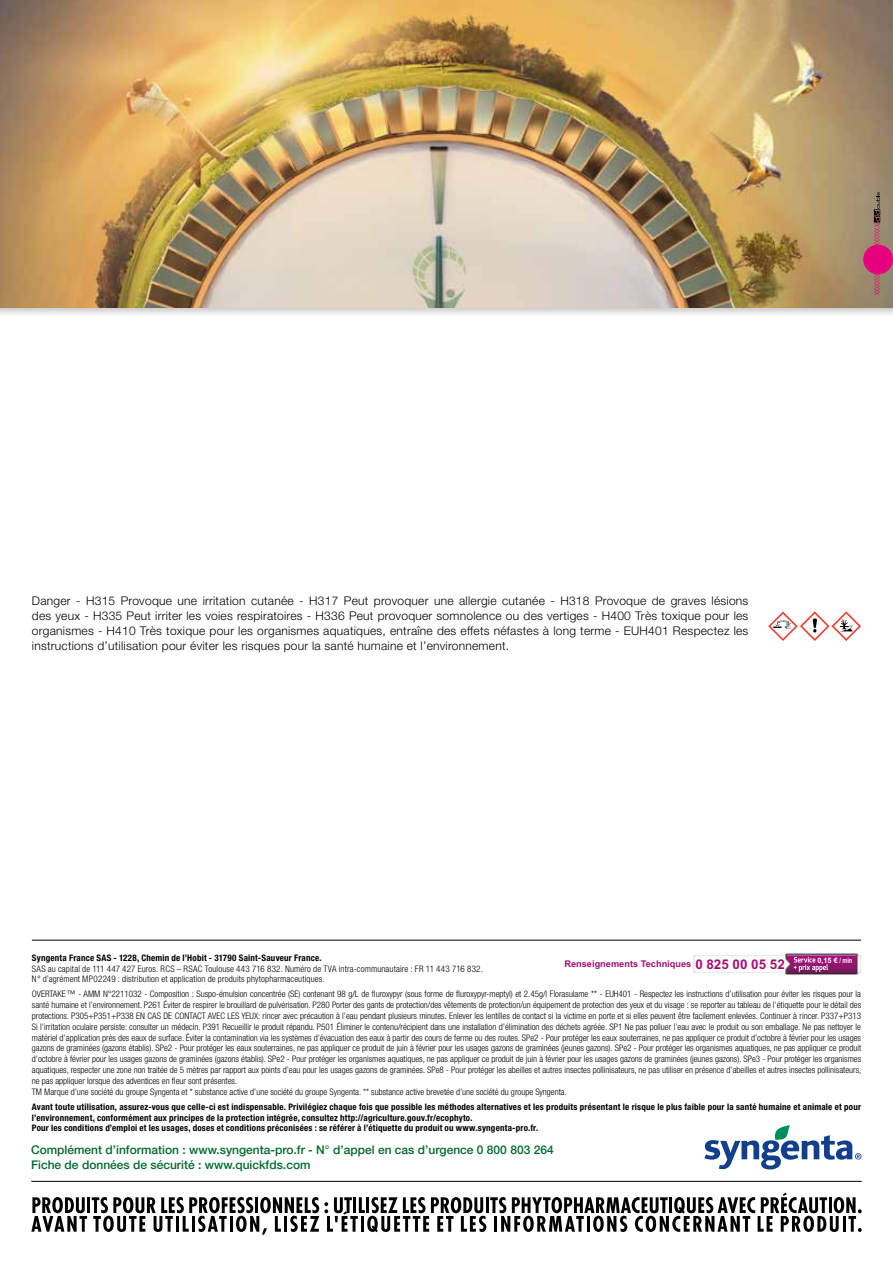
<style>
.page{position:relative;width:893px;height:1263px;background:#fff}
.page>*{position:absolute;margin:0;border:0;box-sizing:border-box;transform-origin:0 0}
.t1{font:300 12px/15px "Helvetica Neue LT";letter-spacing:.02em;color:#000;text-align:justify}
.t2{font:500 12px/15px "Helvetica Neue LT";color:#00692c}
.t3{font:700 9.3px "Arial";color:#a21077}
.t4{font:300 condensed 9px/10.8px "Helvetica Neue LT";color:#000}
.t5{font:700 condensed 9px/10.8px "Helvetica Neue LT";letter-spacing:.025em;color:#000}
.t6{font:300 condensed 7.5px "Helvetica Neue LT";letter-spacing:-.005em;color:#e6007d;scale:.9 1}
.t7{font:700 7.35px "Arial";color:#fff}
.s1{font-size:13.35px}
</style>
<div class="page">
<div style="left:0;top:0;width:893px;height:318px;background:#000;opacity:.25"></div>
<img style="left:0;top:0;width:893px;height:308px">
<svg style="left:874px;top:192px;width:6px;height:30px"></svg>
<svg style="left:31px;top:1193px;width:831px;height:42px"></svg>
<hr style="left:31px;top:1181px;width:831px;height:1px;background:#000">
<hr style="left:32px;top:940px;width:829px;height:1px;background:#000">
<svg style="left:704px;top:1125px;width:157px;height:44px"></svg>
<img style="left:693px;top:955px;width:168px;height:19px">
<img style="left:785px;top:953px;width:73px;height:22px">
<img style="left:785px;top:973px;width:73px;height:1px">
<img style="left:785px;top:955px;width:73px;height:18px">
<svg style="left:787px;top:954px;width:70px;height:19px"></svg>
<div style="left:863px;top:245px;width:30px;height:29px;background:#e6007d;border-radius:50%"></div>
<svg style="left:768px;top:611px;width:93px;height:30px"></svg>
<p class="t1" style="left:32px;top:593px;width:718px">Danger - H315 Provoque une irritation cutanée - H317 Peut provoquer une allergie cutanée - H318 Provoque de graves lésions des yeux - H335 Peut irriter les voies respiratoires - H336 Peut provoquer somnolence ou des vertiges - H400 Très toxique pour les organismes - H410 Très toxique pour les organismes aquatiques, entraîne des effets néfastes à long terme - EUH401 Respectez les instructions d’utilisation pour éviter les risques pour la santé humaine et l’environnement.</p>
<p class="t6" style="left:873px;top:295px;width:94px;rotate:-90deg">XXXXXXXXXXXXXXXXXXXXXXXXXXX</p>
<p class="t5" style="left:32px;top:952px;width:291px">Syngenta France SAS - 1228, Chemin de l’Hobit - 31790 Saint-Sauveur France.</p>
<p class="t4" style="left:32px;top:963px;width:452px">SAS au capital de 111 447 427 Euros. RCS – RSAC Toulouse 443 716 832. Numéro de TVA intra-communautaire : FR 11 443 716 832.<br>N° d’agrément MP02249 : distribution et application de produits phytopharmaceutiques.</p>
<p class="t4" style="left:32px;top:989px;width:831px">OVERTAKE™ - AMM N°2211032 - Composition : Suspo-émulsion concentrée (SE) contenant 98 g/L de fluroxypyr (sous forme de fluroxypyr-meptyl) et 2.45g/l Florasulame ** - EUH401 - Respectez les instructions d’utilisation pour éviter les risques pour la santé humaine et l’environnement. P261 Éviter de respirer le brouillard de pulvérisation. P280 Porter des gants de protection/des vêtements de protection/un équipement de protection des yeux et du visage : se reporter au tableau de l’étiquette pour le détail des protections. P305+P351+P338 EN CAS DE CONTACT AVEC LES YEUX: rincer avec précaution à l’eau pendant plusieurs minutes. Enlever les lentilles de contact si la victime en porte et si elles peuvent être facilement enlevées. Continuer à rincer. P337+P313<br>Si l’irritation oculaire persiste: consulter un médecin. P391 Recueillir le produit répandu. P501 Éliminer le contenu/récipient dans une installation d’élimination des déchets agréée. SP1 Ne pas polluer l’eau avec le produit ou son emballage. Ne pas nettoyer le matériel d’application près des eaux de surface. Éviter la contamination via les systèmes d’évacuation des eaux à partir des cours de ferme ou des routes. SPe2 - Pour protéger les eaux souterraines, ne pas appliquer ce produit d’octobre à février pour les usages gazons de graminées (gazons établis). SPe2 - Pour protéger les eaux souterraines, ne pas appliquer ce produit de juin à février pour les usages gazons de graminées (jeunes gazons). SPe2 - Pour protéger les organismes aquatiques, ne pas appliquer ce produit d’octobre à février pour les usages gazons de graminées (gazons établis). SPe2 - Pour protéger les organismes aquatiques, ne pas appliquer ce produit de juin à février pour les usages gazons de graminées (jeunes gazons). SPe3 - Pour protéger les organismes aquatiques, respecter une zone non traitée de 5 mètres par rapport aux points d’eau pour les usages gazons de graminées. SPe8 - Pour protéger les abeilles et autres insectes pollinisateurs, ne pas utiliser en présence d’abeilles et autres insectes pollinisateurs, ne pas appliquer lorsque des adventices en fleur sont présentes.<br>TM Marque d’une société du groupe Syngenta et * substance active d’une société du groupe Syngenta. ** substance active brevetée d’une société du groupe Syngenta.</p>
<p class="t5" style="left:32px;top:1101px;width:831px">Avant toute utilisation, assurez-vous que celle-ci est indispensable. Privilégiez chaque fois que possible les méthodes alternatives et les produits présentant le risque le plus faible pour la santé humaine et animale et pour l’environnement, conformément aux principes de la protection intégrée, consultez http://agriculture.gouv.fr/ecophyto.<br>Pour les conditions d’emploi et les usages, doses et conditions préconisées : se référer à l’étiquette du produit ou www.syngenta-pro.fr.</p>
<p class="t7" style="left:817px;top:955px;width:36px">0,15 € / min</p>
<p class="t3" style="left:564px;top:957px;width:222px">Renseignements Techniques <span class="s1">0 825 00 05 52</span></p>
<h1 class="t2" style="left:31px;top:1142px;width:524px">Complément d’information : www.syngenta-pro.fr - N° d’appel en cas d’urgence 0 800 803 264<br>Fiche de données de sécurité : www.quickfds.com</h1>
</div>
